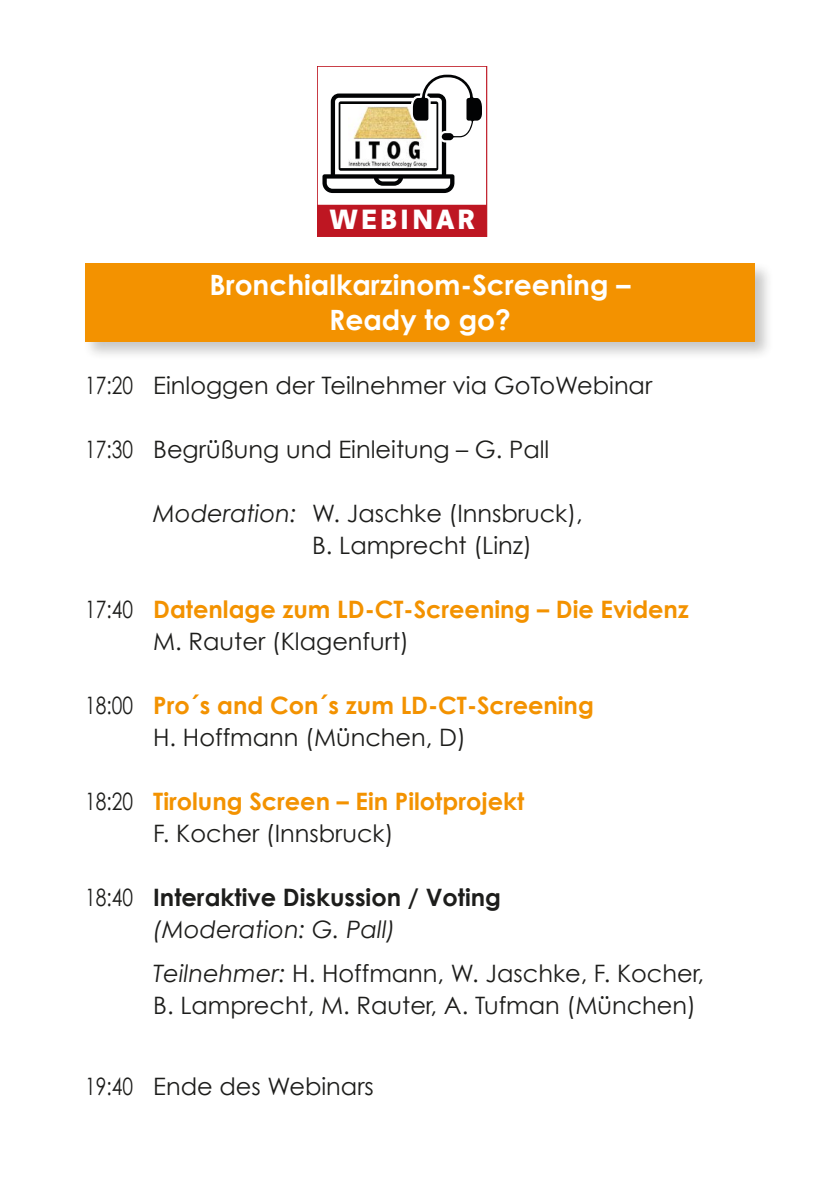
<style>
.page{position:relative;width:840px;height:1191px;background:#fff}
.page>*{position:absolute;margin:0;border:0;box-sizing:border-box;transform-origin:0 0}
.t1{font:900 29.4px "Strada";letter-spacing:.075em;color:#fff}
.t2{font:700 28px/34.6px "Century Gothic";color:#fff;text-align:center}
.t3{font:700 24px/32px "Century Gothic";color:#f39200}
.t4{font:24px/32px "Century Gothic";color:#1d1d1b}
.t5{font:24px "Century Gothic";color:#1d1d1b;scale:.8 1}
.t6{font:700 24px/32px "Century Gothic";color:#1d1d1b}
.s1{font-style:italic}
.s2{font-weight:400;color:#1d1d1b}
.s3{font-weight:400}
.s4{font-weight:400;font-style:italic}
</style>
<div class="page">
<div style="left:82px;top:261px;width:691px;height:100px;background:#1d1d1b;opacity:.25"></div>
<div style="left:85px;top:264px;width:669px;height:78px;background:#f39200"></div>
<div style="left:317px;top:205px;width:169px;height:31px;background:#be1622"></div>
<svg style="left:322px;top:74px;width:160px;height:119px"></svg>
<div style="left:317px;top:66px;width:170px;height:170px;border:1px solid #be1622"></div>
<p class="t1" style="left:329px;top:201px;width:147px">WEBINAR</p>
<p class="t2" style="left:209px;top:267px;width:422px">Bronchialkarzinom-Screening –<br>Ready to go?</p>
<p class="t5" style="left:85px;top:371px;width:710px">17:20 Einloggen der Teilnehmer via GoToWebinar</p>
<p class="t5" style="left:85px;top:435px;width:581px">17:30 Begrüßung und Einleitung – G. Pall</p>
<p class="t4" style="left:312px;top:497px;width:272px;text-indent:-159px"><span class="s1">Moderation:</span> W. Jaschke (Innsbruck),<br>B. Lamprecht (Linz)</p>
<p class="t3" style="left:153px;top:593px;width:537px;text-indent:-68px"><span class="s2">17:40</span> Datenlage zum LD-CT-Screening – Die Evidenz<br><span class="s2">M. Rauter (Klagenfurt)</span></p>
<p class="t3" style="left:153px;top:689px;width:442px;text-indent:-68px"><span class="s2">18:00</span> Pro´s and Con´s zum LD-CT-Screening<br><span class="s2">H. Hoffmann (München, D)</span></p>
<p class="t3" style="left:153px;top:785px;width:372px;text-indent:-68px"><span class="s2">18:20</span> Tirolung Screen – Ein Pilotprojekt<br><span class="s2">F. Kocher (Innsbruck)</span></p>
<p class="t6" style="left:153px;top:881px;width:349px;text-indent:-68px"><span class="s3">18:40</span> Interaktive Diskussion / Voting <span class="s4">(Moderation: G. Pall)</span></p>
<p class="t4" style="left:153px;top:956px;width:552px"><span class="s1">Teilnehmer:</span> H. Hoffmann, W. Jaschke, F. Kocher,<br>B. Lamprecht, M. Rauter, A. Tufman (München)</p>
<p class="t5" style="left:85px;top:1071px;width:362px">19:40 Ende des Webinars</p>
</div>
